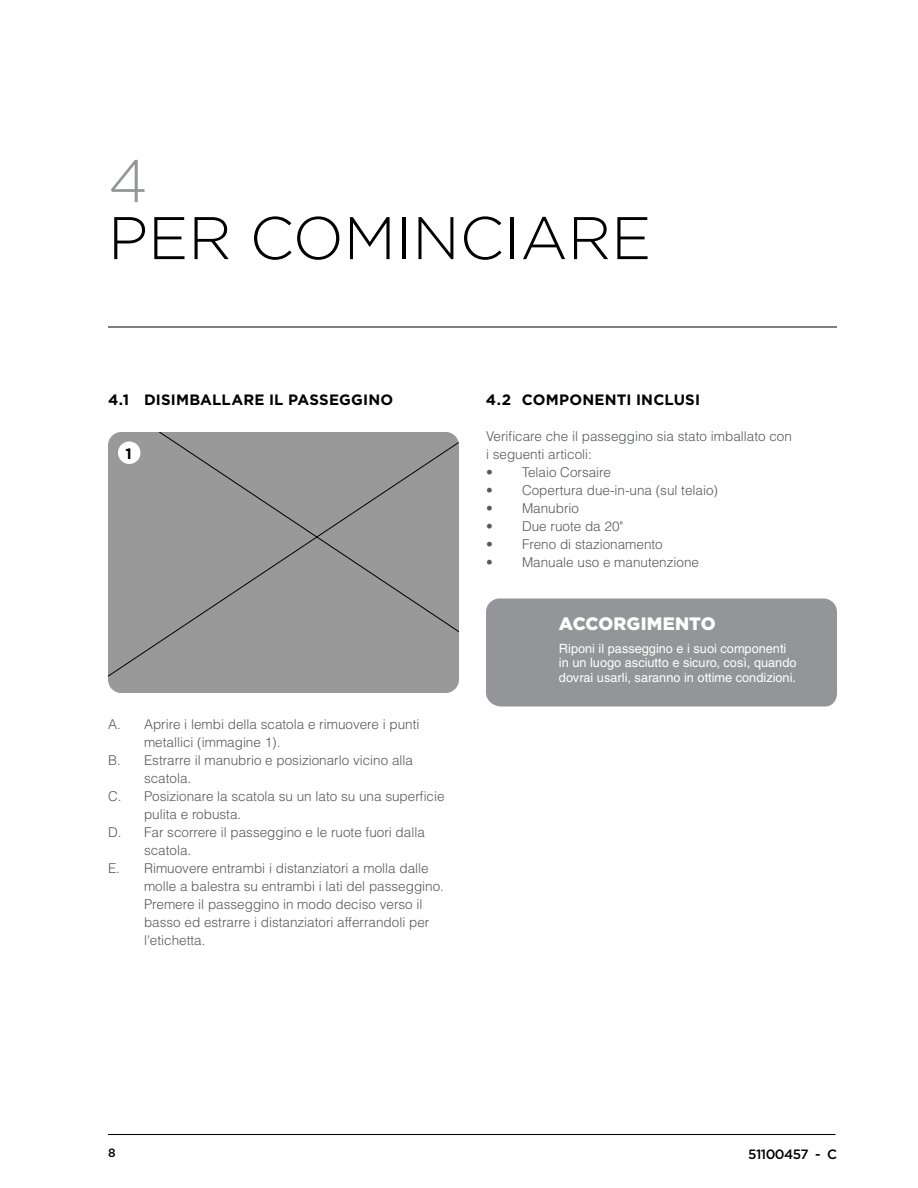
<style>
.page{position:relative;width:918px;height:1188px;background:#fff}
.page>*{position:absolute;margin:0;border:0;box-sizing:border-box;transform-origin:0 0}
.t1{font:300 60px "Gotham";color:#000}
.t2{font:300 60px "Gotham";color:#939598}
.t3{font:900 18px "Gotham";color:#fff}
.t4{font:700 15px "Gotham";letter-spacing:.015em;color:#000}
.t5{font:300 13.5px/18px "Helvetica";color:#58595b}
.t6{font:500 13.5px "Thule";letter-spacing:-.04em;color:#000}
.t7{font:12.75px/15px "Helvetica";color:#fff}
.t8{font:500 12px "Thule";color:#000}
</style>
<div class="page">
<hr style="left:108px;top:1134px;width:728px;height:1px;background:#000">
<hr style="left:108px;top:327px;width:729px;height:1px;background:#000">
<div style="left:108px;top:432px;width:351px;height:261px;background:#999"></div>
<div style="left:118px;top:442px;width:23px;height:22px;background:#fff;border-radius:50%"></div>
<div style="left:486px;top:598px;width:351px;height:108px;background:#939598"></div>
<h1 class="t2" style="left:108px;top:143px;width:41px">4</h1>
<h1 class="t1" style="left:108px;top:200px;width:545px">PER COMINCIARE</h1>
<p class="t4" style="left:108px;top:390px;width:33px">4.1 DI</p>
<p class="t4" style="left:161px;top:390px;width:234px">SI MBALLARE I L PASSEGGI NO</p>
<p class="t4" style="left:125px;top:444px;width:8px">1</p>
<p class="t5" style="left:108px;top:715px;width:313px">A. Aprire i lembi della scatola e rimuovere i punti</p>
<p class="t5" style="left:144px;top:733px;width:138px">metallici (immagine 1).</p>
<p class="t5" style="left:108px;top:751px;width:307px">B. Estrarre il manubrio e posizionarlo vicino alla</p>
<p class="t5" style="left:144px;top:769px;width:49px">scatola.</p>
<p class="t5" style="left:108px;top:787px;width:338px">C. Posizionare la scatola su un lato su una superficie</p>
<p class="t5" style="left:144px;top:805px;width:99px">pulita e robusta.</p>
<p class="t5" style="left:108px;top:823px;width:318px">D. Far scorrere il passeggino e le ruote fuori dalla</p>
<p class="t5" style="left:144px;top:841px;width:49px">scatola.</p>
<p class="t5" style="left:108px;top:859px;width:322px">E. Rimuovere entrambi i distanziatori a molla dalle</p>
<p class="t5" style="left:144px;top:877px;width:302px">molle a balestra su entrambi i lati del passeggino.</p>
<p class="t5" style="left:144px;top:895px;width:280px">Premere il passeggino in modo deciso verso il</p>
<p class="t5" style="left:144px;top:913px;width:287px">basso ed estrarre i distanziatori afferrandoli per</p>
<p class="t5" style="left:144px;top:931px;width:63px">l'etichetta.</p>
<p class="t4" style="left:486px;top:390px;width:38px">4.2 COMPONENT</p>
<p class="t4" style="left:626px;top:390px;width:27px">I INCLUS</p>
<p class="t4" style="left:695px;top:390px;width:7px">I</p>
<p class="t5" style="left:486px;top:427px;width:307px">Verificare che il passeggino sia stato imballato con i seguenti articoli:</p>
<p class="t5" style="left:486px;top:463px;width:127px">• Telaio Corsaire</p>
<p class="t5" style="left:486px;top:481px;width:234px">• Copertura due-in-una (sul telaio)</p>
<p class="t5" style="left:486px;top:499px;width:95px">• Manubrio</p>
<p class="t5" style="left:486px;top:517px;width:139px">• Due ruote da 20"</p>
<p class="t5" style="left:486px;top:535px;width:178px">• Freno di stazionamento</p>
<p class="t5" style="left:486px;top:553px;width:215px">• Manuale uso e manutenzione</p>
<h2 class="t3" style="left:559px;top:611px;width:158px">ACCORGIMENTO</h2>
<p class="t7" style="left:559px;top:640px;width:239px">Riponi il passeggino e i suoi componenti in un luogo asciutto e sicuro, così, quando dovrai usarli, saranno in ottime condizioni.</p>
<p class="t8" style="left:108px;top:1145px;width:9px">8</p>
<p class="t6" style="left:748px;top:1145px;width:90px">51100457 - C</p>
</div>
